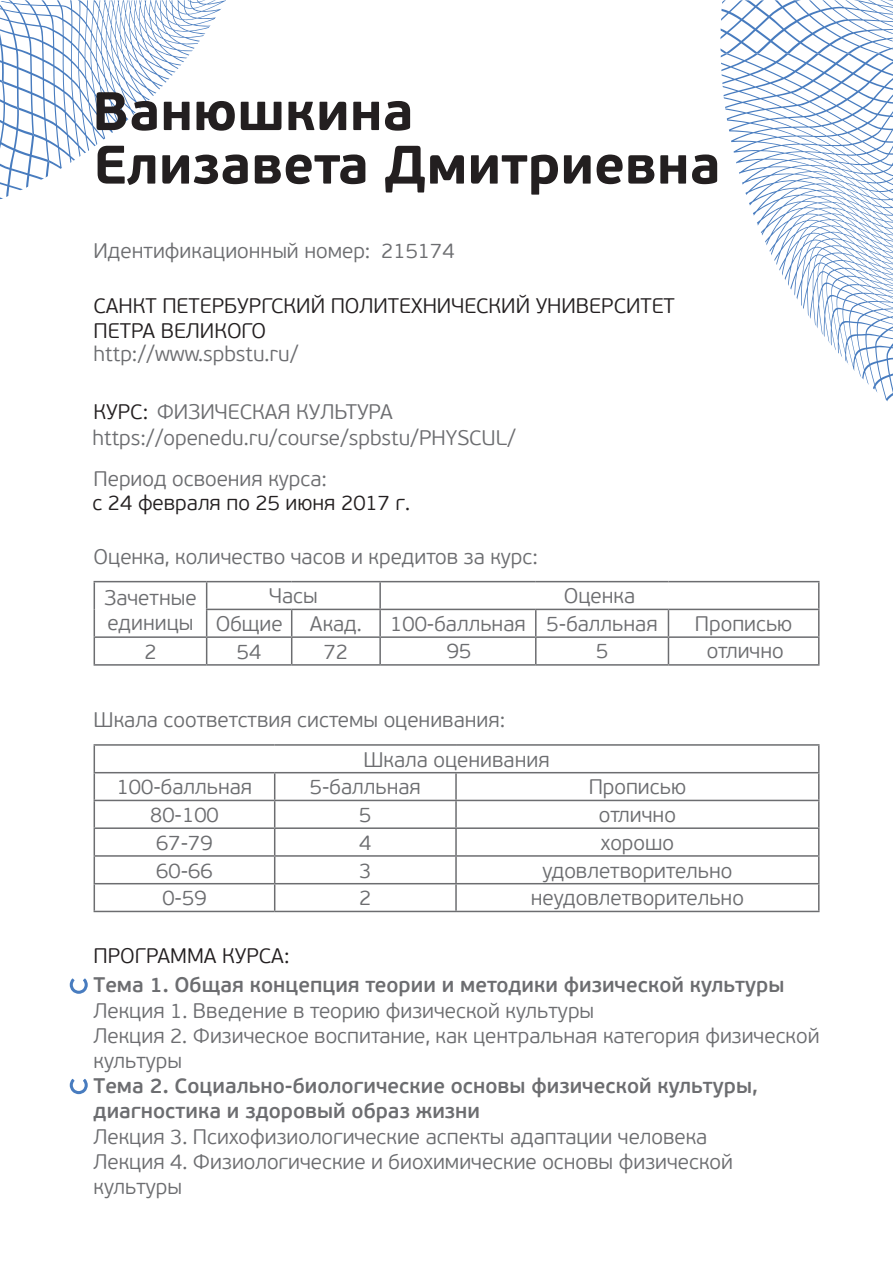
<style>
.page{position:relative;width:893px;height:1263px;background:#fff}
.page>*{position:absolute;margin:0;border:0;box-sizing:border-box;transform-origin:0 0}
.t1{font:700 54px "PF Beau Sans Pro";color:#231f20}
.t2{font:300 21px/25.2px "PF Beau Sans Pro";color:#6c6d70}
.t3{font:600 21px/25.2px "PF Beau Sans Pro";color:#6c6d70}
.t4{font:300 21px/25.3px "PF Beau Sans Pro";color:#231f20}
.s1{color:#231f20}
</style>
<div class="page">
<svg style="left:720px;top:0;width:173px;height:54px"></svg>
<svg style="left:720px;top:54px;width:173px;height:348px"></svg>
<svg style="left:0;top:0;width:226px;height:199px"></svg>
<svg style="left:70px;top:978px;width:18px;height:16px"></svg>
<svg style="left:70px;top:1079px;width:18px;height:15px"></svg>
<hr style="left:94px;top:581px;width:113px;height:1px;background:#6c6d70">
<hr style="left:207px;top:581px;width:85px;height:1px;background:#6c6d70">
<hr style="left:292px;top:581px;width:88px;height:1px;background:#6c6d70">
<hr style="left:380px;top:581px;width:156px;height:1px;background:#6c6d70">
<hr style="left:379px;top:582px;width:2px;height:27px;background:#6c6d70">
<hr style="left:536px;top:581px;width:132px;height:1px;background:#6c6d70">
<hr style="left:668px;top:581px;width:151px;height:1px;background:#6c6d70">
<hr style="left:206px;top:609px;width:86px;height:1px;background:#6c6d70">
<hr style="left:292px;top:609px;width:88px;height:1px;background:#6c6d70">
<hr style="left:380px;top:609px;width:156px;height:1px;background:#6c6d70">
<hr style="left:379px;top:610px;width:2px;height:26px;background:#6c6d70">
<hr style="left:536px;top:609px;width:132px;height:1px;background:#6c6d70">
<hr style="left:668px;top:609px;width:151px;height:1px;background:#6c6d70">
<hr style="left:94px;top:636px;width:113px;height:2px;background:#6c6d70">
<svg style="left:94px;top:582px;width:1px;height:82px"></svg>
<hr style="left:207px;top:636px;width:85px;height:2px;background:#6c6d70">
<svg style="left:206px;top:582px;width:1px;height:82px"></svg>
<hr style="left:292px;top:636px;width:88px;height:2px;background:#6c6d70">
<svg style="left:291px;top:610px;width:1px;height:54px"></svg>
<hr style="left:380px;top:636px;width:156px;height:2px;background:#6c6d70">
<hr style="left:379px;top:638px;width:2px;height:26px;background:#6c6d70">
<hr style="left:536px;top:636px;width:132px;height:2px;background:#6c6d70">
<svg style="left:535px;top:610px;width:1px;height:54px"></svg>
<hr style="left:668px;top:636px;width:151px;height:2px;background:#6c6d70">
<svg style="left:668px;top:610px;width:1px;height:54px"></svg>
<svg style="left:818px;top:582px;width:1px;height:82px"></svg>
<hr style="left:94px;top:664px;width:113px;height:2px;background:#6c6d70">
<hr style="left:207px;top:664px;width:85px;height:2px;background:#6c6d70">
<hr style="left:292px;top:664px;width:88px;height:2px;background:#6c6d70">
<hr style="left:380px;top:664px;width:156px;height:2px;background:#6c6d70">
<hr style="left:536px;top:664px;width:132px;height:2px;background:#6c6d70">
<hr style="left:668px;top:664px;width:151px;height:2px;background:#6c6d70">
<hr style="left:94px;top:744px;width:181px;height:2px;background:#6c6d70">
<hr style="left:275px;top:744px;width:181px;height:2px;background:#6c6d70">
<hr style="left:456px;top:744px;width:363px;height:2px;background:#6c6d70">
<hr style="left:94px;top:772px;width:181px;height:1px;background:#6c6d70">
<hr style="left:275px;top:772px;width:181px;height:1px;background:#6c6d70">
<hr style="left:456px;top:772px;width:363px;height:1px;background:#6c6d70">
<hr style="left:455px;top:773px;width:2px;height:27px;background:#6c6d70">
<hr style="left:94px;top:800px;width:181px;height:1px;background:#6c6d70">
<hr style="left:275px;top:800px;width:181px;height:1px;background:#6c6d70">
<hr style="left:456px;top:800px;width:363px;height:1px;background:#6c6d70">
<hr style="left:455px;top:801px;width:2px;height:26px;background:#6c6d70">
<hr style="left:94px;top:827px;width:181px;height:2px;background:#6c6d70">
<hr style="left:275px;top:827px;width:181px;height:2px;background:#6c6d70">
<hr style="left:456px;top:827px;width:363px;height:2px;background:#6c6d70">
<hr style="left:455px;top:829px;width:2px;height:26px;background:#6c6d70">
<hr style="left:94px;top:855px;width:181px;height:2px;background:#6c6d70">
<hr style="left:275px;top:855px;width:181px;height:2px;background:#6c6d70">
<hr style="left:456px;top:855px;width:363px;height:2px;background:#6c6d70">
<hr style="left:455px;top:857px;width:2px;height:26px;background:#6c6d70">
<hr style="left:94px;top:883px;width:181px;height:1px;background:#6c6d70">
<svg style="left:94px;top:746px;width:1px;height:165px"></svg>
<hr style="left:275px;top:883px;width:181px;height:1px;background:#6c6d70">
<svg style="left:274px;top:773px;width:1px;height:138px"></svg>
<hr style="left:456px;top:883px;width:363px;height:1px;background:#6c6d70">
<hr style="left:455px;top:884px;width:2px;height:27px;background:#6c6d70">
<svg style="left:818px;top:746px;width:1px;height:165px"></svg>
<hr style="left:94px;top:911px;width:181px;height:1px;background:#6c6d70">
<hr style="left:275px;top:911px;width:181px;height:1px;background:#6c6d70">
<hr style="left:456px;top:911px;width:363px;height:1px;background:#6c6d70">
<h1 class="t1" style="left:92px;top:78px;width:323px">Ванюшкина</h1>
<h1 class="t1" style="left:94px;top:131px;width:629px">Елизавета Дмитриевна</h1>
<p class="t2" style="left:94px;top:238px;width:278px">Идентификационный номер:</p>
<p class="t4" style="left:94px;top:293px;width:583px">САНКТ ПЕТЕРБУРГСКИЙ ПОЛИТЕХНИЧЕСКИЙ УНИВЕРСИТЕТ<br>ПЕТРА ВЕЛИКОГО</p>
<p class="t2" style="left:94px;top:342px;width:206px">http://www.spbstu.ru/</p>
<p class="t2" style="left:94px;top:400px;width:301px"><span class="s1">КУРС:</span> ФИЗИЧЕСКАЯ КУЛЬТУРА</p>
<p class="t2" style="left:381px;top:238px;width:75px">215174</p>
<p class="t2" style="left:92px;top:426px;width:425px">https://openedu.ru/course/spbstu/PHYSCUL/</p>
<p class="t2" style="left:94px;top:466px;width:235px">Период освоения курса:</p>
<p class="t4" style="left:92px;top:490px;width:319px">с 24 февраля по 25 июня 2017 г.</p>
<p class="t2" style="left:94px;top:545px;width:446px">Оценка, количество часов и кредитов за курс:</p>
<p class="t2" style="left:104px;top:585px;width:94px">Зачетные единицы</p>
<p class="t2" style="left:269px;top:584px;width:50px">Часы</p>
<p class="t2" style="left:564px;top:584px;width:73px">Оценка</p>
<p class="t2" style="left:216px;top:612px;width:69px">Общие</p>
<p class="t2" style="left:310px;top:612px;width:53px">Акад.</p>
<p class="t2" style="left:390px;top:612px;width:269px">100-балльная 5-балльная</p>
<p class="t2" style="left:695px;top:612px;width:99px">Прописью</p>
<p class="t2" style="left:144px;top:639px;width:14px">2</p>
<p class="t2" style="left:237px;top:639px;width:26px">54</p>
<p class="t2" style="left:324px;top:639px;width:26px">72</p>
<p class="t2" style="left:447px;top:639px;width:26px">95</p>
<p class="t2" style="left:596px;top:639px;width:14px">5</p>
<p class="t2" style="left:707px;top:639px;width:79px">отлично</p>
<p class="t2" style="left:94px;top:707px;width:413px">Шкала соответствия системы оценивания:</p>
<p class="t2" style="left:363px;top:747px;width:188px">Шкала оценивания</p>
<p class="t2" style="left:117px;top:775px;width:137px">100-балльная</p>
<p class="t2" style="left:310px;top:775px;width:113px">5-балльная</p>
<p class="t2" style="left:589px;top:775px;width:99px">Прописью</p>
<p class="t2" style="left:150px;top:803px;width:70px">80-100</p>
<p class="t2" style="left:359px;top:803px;width:14px">5</p>
<p class="t2" style="left:599px;top:803px;width:79px">отлично</p>
<p class="t2" style="left:156px;top:830px;width:58px">67-79</p>
<p class="t2" style="left:359px;top:830px;width:14px">4</p>
<p class="t2" style="left:601px;top:830px;width:75px">хорошо</p>
<p class="t2" style="left:156px;top:858px;width:58px">60-66</p>
<p class="t2" style="left:359px;top:858px;width:14px">3</p>
<p class="t2" style="left:542px;top:858px;width:192px">удовлетворительно</p>
<p class="t2" style="left:162px;top:886px;width:46px">0-59</p>
<p class="t2" style="left:359px;top:886px;width:14px">2</p>
<p class="t2" style="left:531px;top:886px;width:215px">неудовлетворительно</p>
<p class="t4" style="left:94px;top:943px;width:197px">ПРОГРАММА КУРСА:</p>
<p class="t3" style="left:94px;top:973px;width:692px">Тема 1. Общая концепция теории и методики физической культуры</p>
<p class="t2" style="left:94px;top:998px;width:727px">Лекция 1. Введение в теорию физической культуры<br>Лекция 2. Физическое воспитание, как центральная категория физической культуры</p>
<p class="t3" style="left:94px;top:1074px;width:665px">Тема 2. Социально-биологические основы физической культуры, диагностика и здоровый образ жизни</p>
<p class="t2" style="left:94px;top:1124px;width:641px">Лекция 3. Психофизиологические аспекты адаптации человека<br>Лекция 4. Физиологические и биохимические основы физической культуры</p>
</div>
